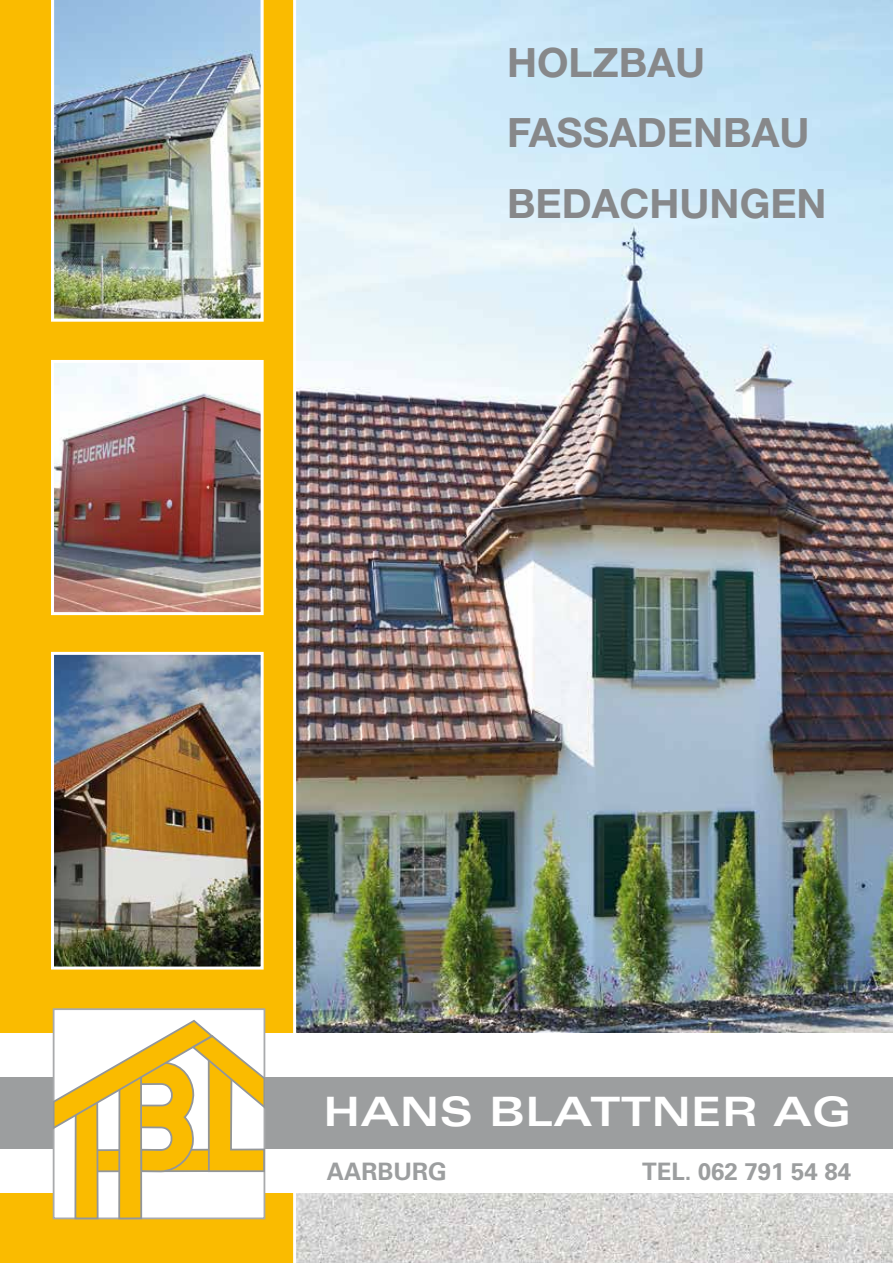
<style>
.page{position:relative;width:893px;height:1263px;background:#fff}
.page>*{position:absolute;margin:0;border:0;box-sizing:border-box;transform-origin:0 0}
.t1{font:700 40.5px/70.5px "Helvetica Neue";color:#87888a}
.t2{font:700 expanded 40.5px "Univers";letter-spacing:.02em;color:#fff}
.t3{font:700 24px "Univers";color:#9c9e9f}
</style>
<div class="page">
<div style="left:0;top:0;width:327px;height:1263px;background:#fabb00"></div>
<img style="left:293px;top:0;width:600px;height:1263px">
<div style="left:0;top:1033px;width:893px;height:159px;background:#fff"></div>
<div style="left:0;top:1077px;width:893px;height:71px;background:#9c9e9f"></div>
<img style="left:55px;top:364px;width:205px;height:247px">
<div style="left:51px;top:360px;width:213px;height:255px;border:3px solid #fff"></div>
<img style="left:51px;top:0;width:213px;height:322px">
<img style="left:55px;top:656px;width:205px;height:309px">
<div style="left:51px;top:652px;width:213px;height:317px;border:3px solid #fff"></div>
<div style="left:53px;top:1009px;width:211px;height:209px;background:#fff"></div>
<svg style="left:51px;top:1018px;width:216px;height:202px"></svg>
<p class="t1" style="left:507px;top:26px;width:321px">HOLZBAU<br>FASSADENBAU<br>BEDACHUNGEN</p>
<p class="t2" style="left:324px;top:1089px;width:529px">HANS BLATTNER AG</p>
<p class="t3" style="left:327px;top:1158px;width:121px">AARBURG</p>
<p class="t3" style="left:642px;top:1158px;width:210px">TEL. 062 791 54 84</p>
</div>
